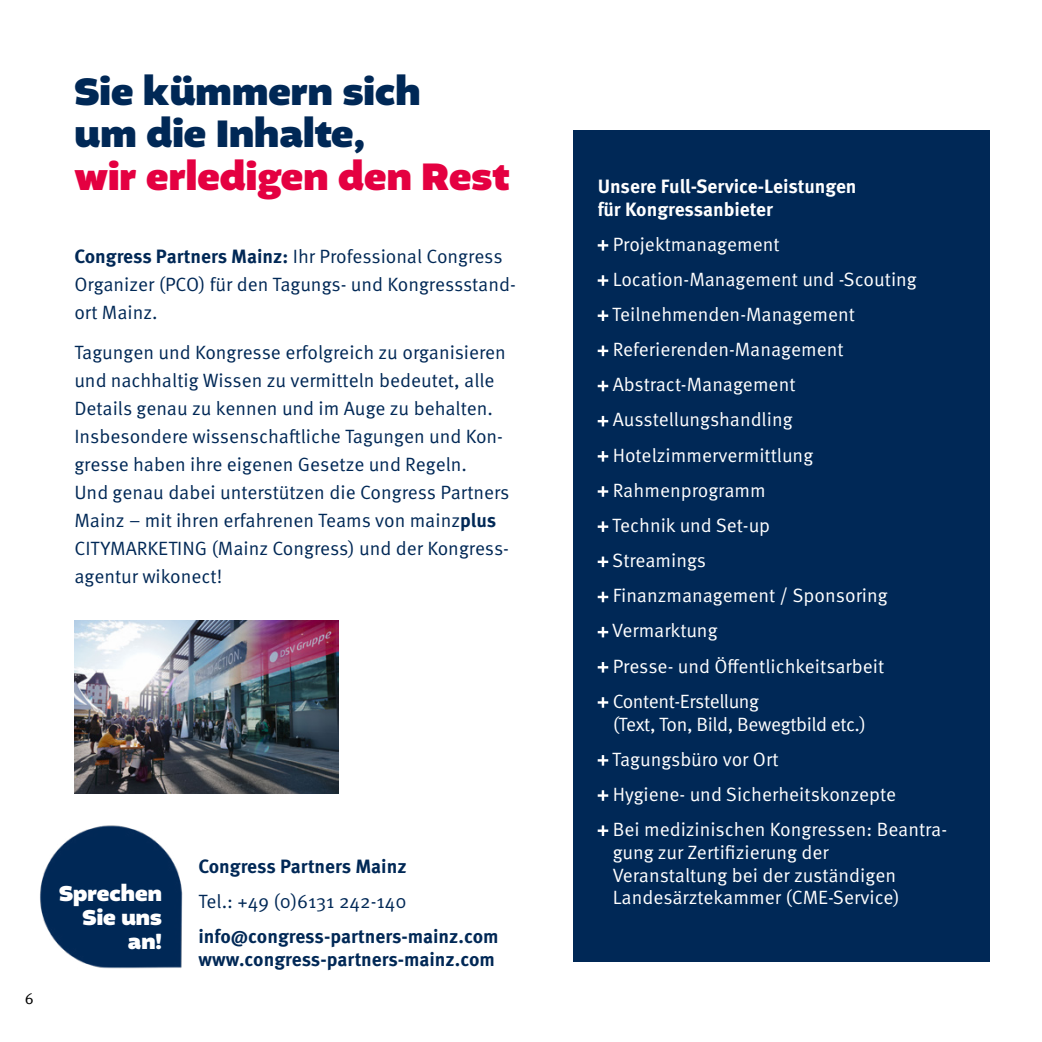
<style>
.page{position:relative;width:1042px;height:1042px;background:#fff}
.page>*{position:absolute;margin:0;border:0;box-sizing:border-box;transform-origin:0 0}
.t1{font:900 40.25px/42.2px "Altivo";color:#002856}
.t2{font:900 40.25px "Altivo";color:#e40041}
.t3{font:900 22.75px/24px "Altivo";color:#fff;text-align:right}
.t4{font:19.25px/35.2px "Meta OT Norm";color:#fff}
.t5{font:19.25px/28px "Meta OT Norm";color:#002856}
.t6{font:700 19.25px/22.8px "Meta OT";color:#002856}
.t7{font:700 19.25px/22.8px "Meta OT";letter-spacing:-.005em;color:#fff}
.t8{font:15.75px "Meta OT Norm";color:#000}
.s1{font-family:"Meta OT";font-weight:700}
</style>
<div class="page">
<div style="left:573px;top:131px;width:416px;height:831px;background:#002856"></div>
<svg style="left:598px;top:240px;width:10px;height:11px"></svg>
<svg style="left:598px;top:275px;width:10px;height:11px"></svg>
<svg style="left:598px;top:310px;width:10px;height:11px"></svg>
<svg style="left:598px;top:346px;width:10px;height:10px"></svg>
<svg style="left:598px;top:381px;width:10px;height:10px"></svg>
<svg style="left:598px;top:416px;width:10px;height:10px"></svg>
<svg style="left:598px;top:451px;width:10px;height:11px"></svg>
<svg style="left:598px;top:486px;width:10px;height:11px"></svg>
<svg style="left:598px;top:521px;width:10px;height:11px"></svg>
<svg style="left:598px;top:556px;width:10px;height:11px"></svg>
<svg style="left:598px;top:592px;width:10px;height:10px"></svg>
<svg style="left:598px;top:627px;width:10px;height:10px"></svg>
<svg style="left:598px;top:662px;width:10px;height:10px"></svg>
<svg style="left:598px;top:697px;width:10px;height:11px"></svg>
<svg style="left:598px;top:755px;width:10px;height:10px"></svg>
<svg style="left:598px;top:790px;width:10px;height:11px"></svg>
<svg style="left:598px;top:825px;width:10px;height:11px"></svg>
<img style="left:40px;top:825px;width:143px;height:144px">
<img style="left:74px;top:620px;width:265px;height:174px">
<p class="t8" style="left:25px;top:989px;width:11px">6</p>
<h1 class="t1" style="left:74px;top:72px;width:348px">Sie kümmern sich um die Inhalte,</h1>
<h1 class="t2" style="left:74px;top:149px;width:437px">wir erledigen den Rest</h1>
<p class="t7" style="left:598px;top:175px;width:260px">Unsere Full-Service-Leistungen für Kongressanbieter</p>
<p class="t4" style="left:612px;top:227px;width:306px">Projektmanagement<br>Location-Management und -Scouting<br>Teilnehmenden-Management<br>Referierenden-Management<br>Abstract-Management<br>Ausstellungshandling<br>Hotelzimmervermittlung<br>Rahmenprogramm<br>Technik und Set-up<br>Streamings<br>Finanzmanagement / Sponsoring<br>Vermarktung<br>Presse- und Öffentlichkeitsarbeit<br>Content-Erstellung</p>
<p class="t4" style="left:612px;top:706px;width:336px">(Text, Ton, Bild, Bewegtbild etc.)<br>Tagungsbüro vor Ort<br>Hygiene- und Sicherheitskonzepte<br>Bei medizinischen Kongressen: Beantra-</p>
<p class="t4" style="left:613px;top:841px;width:285px;line-height:22.8px">gung zur Zertifizierung der<br>Veranstaltung bei der zuständigen</p>
<p class="t5" style="left:74px;top:242px;width:443px"><span class="s1">Congress Partners Mainz:</span> Ihr Professional Congress<br>Organizer (PCO) für den Tagungs- und Kongressstand&shy;ort Mainz.</p>
<p class="t5" style="left:74px;top:339px;width:437px">Tagungen und Kongresse erfolgreich zu organisieren und nachhaltig Wissen zu vermitteln bedeutet, alle Details genau zu kennen und im Auge zu behalten.<br>Insbesondere wissenschaftliche Tagungen und Kon&shy;gresse haben ihre eigenen Gesetze und Regeln.<br>Und genau dabei unterstützen die Congress Partners Mainz – mit ihren erfahrenen Teams von mainz<span class="s1">plus </span>CITYMARKETING (Mainz Congress) und der Kongress&shy;agentur wikonect!</p>
<p class="t6" style="left:198px;top:854px;width:210px">Congress Partners Mainz</p>
<p class="t5" style="left:198px;top:887px;width:209px">Tel.: +49 (0)6131 242-140</p>
<p class="t6" style="left:198px;top:925px;width:302px">info@congress-partners-mainz.com www.congress-partners-mainz.com</p>
<p class="t3" style="left:59px;top:882px;width:104px">Sprechen</p>
<p class="t4" style="left:613px;top:880px;width:288px">Landesärztekammer (CME-Service)</p>
<p class="t3" style="left:83px;top:906px;width:81px">Sie uns an!</p>
</div>
